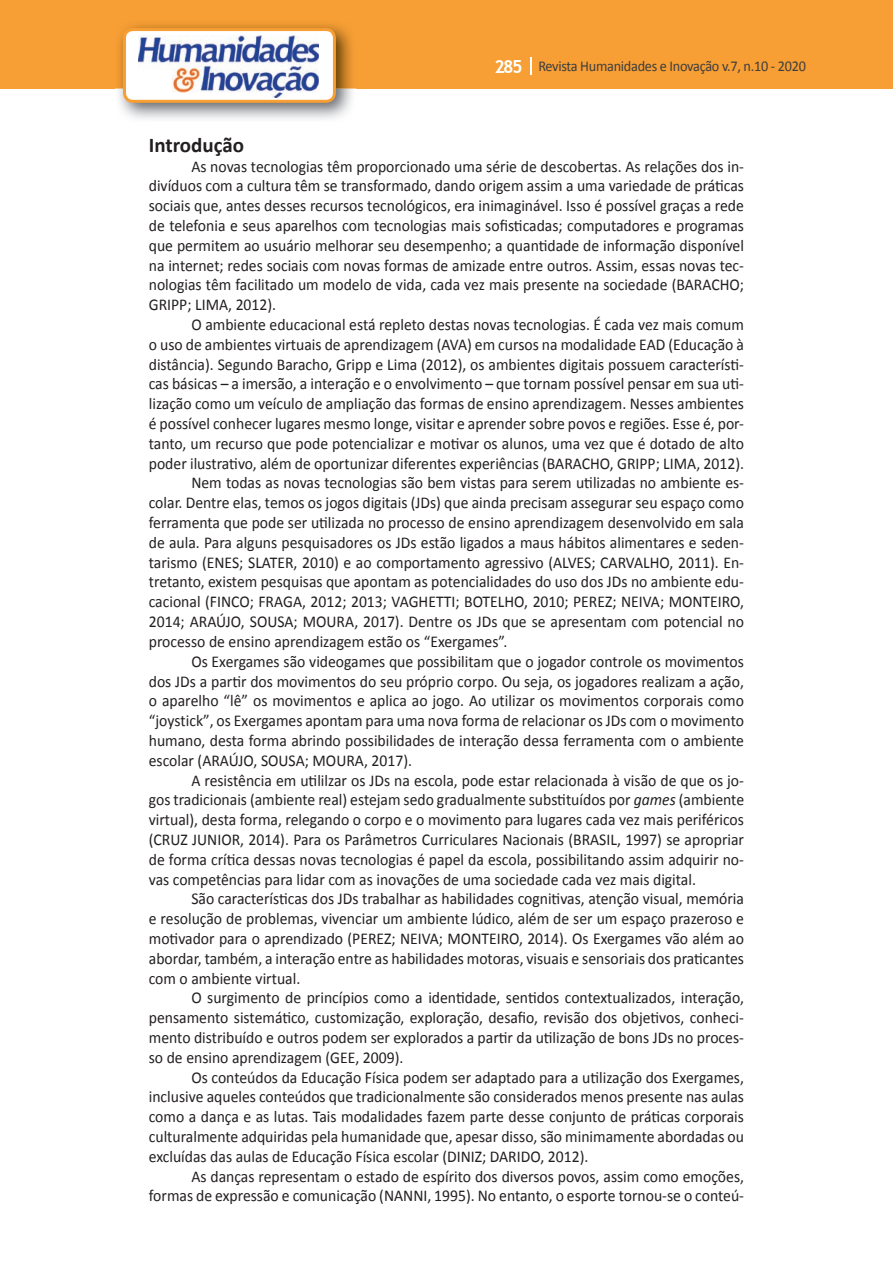
<style>
.page{position:relative;width:893px;height:1263px;background:#fff}
.page>*{position:absolute;margin:0;border:0;box-sizing:border-box;transform-origin:0 0}
.t1{font:700 21px "Calibri";color:#231f20}
.t2{font:16.5px/19.8px "Calibri";color:#231f20;text-align:justify;scale:.95 1}
.t3{font:15px "Calibri";letter-spacing:-.02em;color:#3e3e3f;scale:.95 1}
.s1{font-family:"Trebuchet MS";font-weight:700;font-size:18px;color:#fff}
.s2{font-style:italic}
</style>
<div class="page">
<div style="left:0;top:0;width:893px;height:88px;background:#f79e34"></div>
<svg style="left:530px;top:57px;width:2px;height:18px"></svg>
<img style="left:115px;top:24px;width:241px;height:95px">
<svg style="left:123px;top:28px;width:213px;height:75px"></svg>
<p class="t3" style="left:495px;top:57px;width:329px"><span class="s1">285</span> Revista Humanidades e Inovação v.7, n.10 - 2020</p>
<p class="t1" style="left:149px;top:131px;width:97px">Introdução</p>
<p class="t2" style="left:149px;top:156px;width:628px;text-indent:43px">As novas tecnologias têm proporcionado uma série de descobertas. As relações dos in&shy;divíduos com a cultura têm se transformado, dando origem assim a uma variedade de práticas sociais que, antes desses recursos tecnológicos, era inimaginável. Isso é possível graças a rede de telefonia e seus aparelhos com tecnologias mais sofisticadas; computadores e programas que permitem ao usuário melhorar seu desempenho; a quantidade de informação disponível na internet; redes sociais com novas formas de amizade entre outros. Assim, essas novas tec&shy;nologias têm facilitado um modelo de vida, cada vez mais presente na sociedade (BARACHO; GRIPP; LIMA, 2012).</p>
<p class="t2" style="left:191px;top:315px;width:583px">O ambiente educacional está repleto destas novas tecnologias. É cada vez mais comum</p>
<p class="t2" style="left:149px;top:334px;width:628px">o uso de ambientes virtuais de aprendizagem (AVA) em cursos na modalidade EAD (Educação à</p>
<p class="t2" style="left:149px;top:354px;width:628px">distância). Segundo Baracho, Gripp e Lima (2012), os ambientes digitais possuem característi-</p>
<p class="t2" style="left:149px;top:374px;width:628px">cas básicas – a imersão, a interação e o envolvimento – que tornam possível pensar em sua uti-</p>
<p class="t2" style="left:149px;top:394px;width:628px">lização como um veículo de ampliação das formas de ensino aprendizagem. Nesses ambientes</p>
<p class="t2" style="left:149px;top:414px;width:628px">é possível conhecer lugares mesmo longe, visitar e aprender sobre povos e regiões. Esse é, por-</p>
<p class="t2" style="left:149px;top:433px;width:628px">tanto, um recurso que pode potencializar e motivar os alunos, uma vez que é dotado de alto</p>
<p class="t2" style="left:149px;top:453px;width:628px">poder ilustrativo, além de oportunizar diferentes experiências (BARACHO, GRIPP; LIMA, 2012).</p>
<p class="t2" style="left:191px;top:473px;width:583px">Nem todas as novas tecnologias são bem vistas para serem utilizadas no ambiente es-</p>
<p class="t2" style="left:149px;top:493px;width:628px">colar. Dentre elas, temos os jogos digitais (JDs) que ainda precisam assegurar seu espaço como</p>
<p class="t2" style="left:149px;top:513px;width:628px">ferramenta que pode ser utilizada no processo de ensino aprendizagem desenvolvido em sala</p>
<p class="t2" style="left:149px;top:532px;width:628px">de aula. Para alguns pesquisadores os JDs estão ligados a maus hábitos alimentares e seden-</p>
<p class="t2" style="left:149px;top:552px;width:628px">tarismo (ENES; SLATER, 2010) e ao comportamento agressivo (ALVES; CARVALHO, 2011). En-</p>
<p class="t2" style="left:149px;top:572px;width:628px">tretanto, existem pesquisas que apontam as potencialidades do uso dos JDs no ambiente edu-</p>
<p class="t2" style="left:149px;top:592px;width:628px">cacional (FINCO; FRAGA, 2012; 2013; VAGHETTI; BOTELHO, 2010; PEREZ; NEIVA; MONTEIRO,</p>
<p class="t2" style="left:149px;top:612px;width:628px">2014; ARAÚJO, SOUSA; MOURA, 2017). Dentre os JDs que se apresentam com potencial no</p>
<p class="t2" style="left:149px;top:631px;width:379px">processo de ensino aprendizagem estão os “Exergames”.</p>
<p class="t2" style="left:191px;top:651px;width:583px">Os Exergames são videogames que possibilitam que o jogador controle os movimentos</p>
<p class="t2" style="left:149px;top:671px;width:628px">dos JDs a partir dos movimentos do seu próprio corpo. Ou seja, os jogadores realizam a ação,</p>
<p class="t2" style="left:149px;top:691px;width:628px">o aparelho “lê” os movimentos e aplica ao jogo. Ao utilizar os movimentos corporais como</p>
<p class="t2" style="left:149px;top:711px;width:628px">“joystick”, os Exergames apontam para uma nova forma de relacionar os JDs com o movimento</p>
<p class="t2" style="left:149px;top:730px;width:628px">humano, desta forma abrindo possibilidades de interação dessa ferramenta com o ambiente</p>
<p class="t2" style="left:149px;top:750px;width:279px">escolar (ARAÚJO, SOUSA; MOURA, 2017).</p>
<p class="t2" style="left:191px;top:770px;width:583px">A resistência em utililzar os JDs na escola, pode estar relacionada à visão de que os jo-</p>
<p class="t2" style="left:149px;top:790px;width:628px">gos tradicionais (ambiente real) estejam sedo gradualmente substituídos por <span class="s2">games</span> (ambiente</p>
<p class="t2" style="left:149px;top:810px;width:628px">virtual), desta forma, relegando o corpo e o movimento para lugares cada vez mais periféricos</p>
<p class="t2" style="left:149px;top:829px;width:628px">(CRUZ JUNIOR, 2014). Para os Parâmetros Curriculares Nacionais (BRASIL, 1997) se apropriar</p>
<p class="t2" style="left:149px;top:849px;width:628px">de forma crítica dessas novas tecnologias é papel da escola, possibilitando assim adquirir no-</p>
<p class="t2" style="left:149px;top:869px;width:577px">vas competências para lidar com as inovações de uma sociedade cada vez mais digital.</p>
<p class="t2" style="left:191px;top:889px;width:583px">São características dos JDs trabalhar as habilidades cognitivas, atenção visual, memória</p>
<p class="t2" style="left:149px;top:909px;width:628px">e resolução de problemas, vivenciar um ambiente lúdico, além de ser um espaço prazeroso e</p>
<p class="t2" style="left:149px;top:928px;width:628px">motivador para o aprendizado (PEREZ; NEIVA; MONTEIRO, 2014). Os Exergames vão além ao</p>
<p class="t2" style="left:149px;top:948px;width:628px">abordar, também, a interação entre as habilidades motoras, visuais e sensoriais dos praticantes</p>
<p class="t2" style="left:149px;top:968px;width:161px">com o ambiente virtual.</p>
<p class="t2" style="left:191px;top:988px;width:583px">O surgimento de princípios como a identidade, sentidos contextualizados, interação,</p>
<p class="t2" style="left:149px;top:1008px;width:628px">pensamento sistemático, customização, exploração, desafio, revisão dos objetivos, conheci-</p>
<p class="t2" style="left:149px;top:1027px;width:628px">mento distribuído e outros podem ser explorados a partir da utilização de bons JDs no proces-</p>
<p class="t2" style="left:149px;top:1047px;width:269px">so de ensino aprendizagem (GEE, 2009).</p>
<p class="t2" style="left:191px;top:1067px;width:583px">Os conteúdos da Educação Física podem ser adaptado para a utilização dos Exergames,</p>
<p class="t2" style="left:149px;top:1087px;width:628px">inclusive aqueles conteúdos que tradicionalmente são considerados menos presente nas aulas</p>
<p class="t2" style="left:149px;top:1107px;width:628px">como a dança e as lutas. Tais modalidades fazem parte desse conjunto de práticas corporais</p>
<p class="t2" style="left:149px;top:1126px;width:628px">culturalmente adquiridas pela humanidade que, apesar disso, são minimamente abordadas ou</p>
<p class="t2" style="left:149px;top:1146px;width:464px">excluídas das aulas de Educação Física escolar (DINIZ; DARIDO, 2012).</p>
<p class="t2" style="left:191px;top:1166px;width:583px">As danças representam o estado de espírito dos diversos povos, assim como emoções,</p>
<p class="t2" style="left:149px;top:1186px;width:628px">formas de expressão e comunicação (NANNI, 1995). No entanto, o esporte tornou-se o conteú-</p>
</div>
